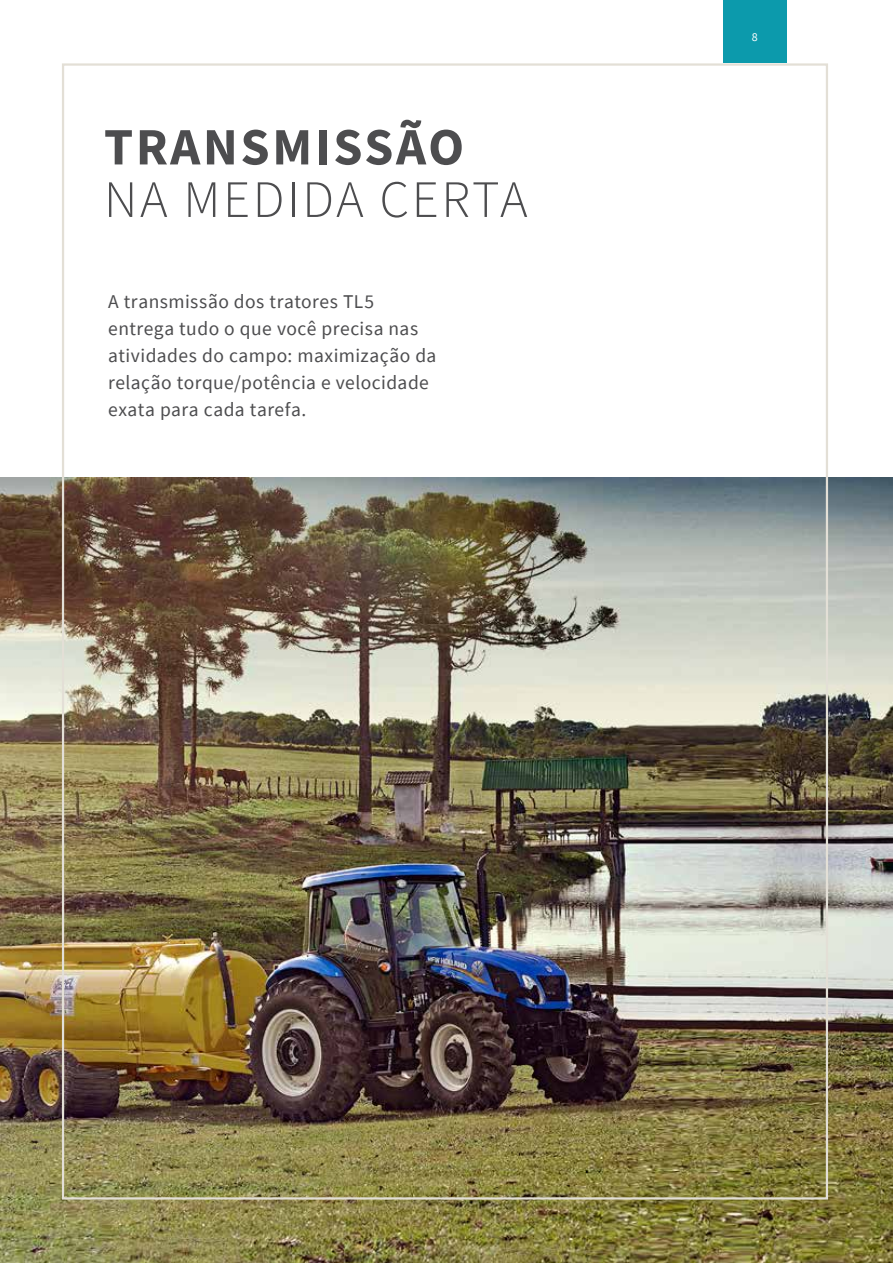
<style>
.page{position:relative;width:893px;height:1263px;background:#fff}
.page>*{position:absolute;margin:0;border:0;box-sizing:border-box;transform-origin:0 0}
.t1{font:300 52.5px "Source Sans Pro";letter-spacing:.05em;color:#4d4d4f}
.t2{font:700 52.5px "Source Sans Pro";letter-spacing:.05em;color:#4d4d4f}
.t3{font:19.5px/27px "Source Sans Pro";letter-spacing:.025em;color:#4d4d4f}
.t4{font:12px "Source Sans Pro";color:#fff}
</style>
<div class="page">
<div style="left:723px;top:0;width:64px;height:63px;background:#0c9aac"></div>
<img style="left:0;top:478px;width:893px;height:785px">
<h1 class="t2" style="left:104px;top:111px;width:362px">TRANSMISSÃO</h1>
<h1 class="t1" style="left:104px;top:167px;width:425px">NA MEDIDA CERTA</h1>
<p class="t3" style="left:108px;top:288px;width:330px">A transmissão dos tratores TL5 entrega tudo o que você precisa nas atividades do campo: maximização da relação torque/potência e velocidade exata para cada tarefa.</p>
<p class="t4" style="left:752px;top:29px;width:7px">8</p>
</div>
